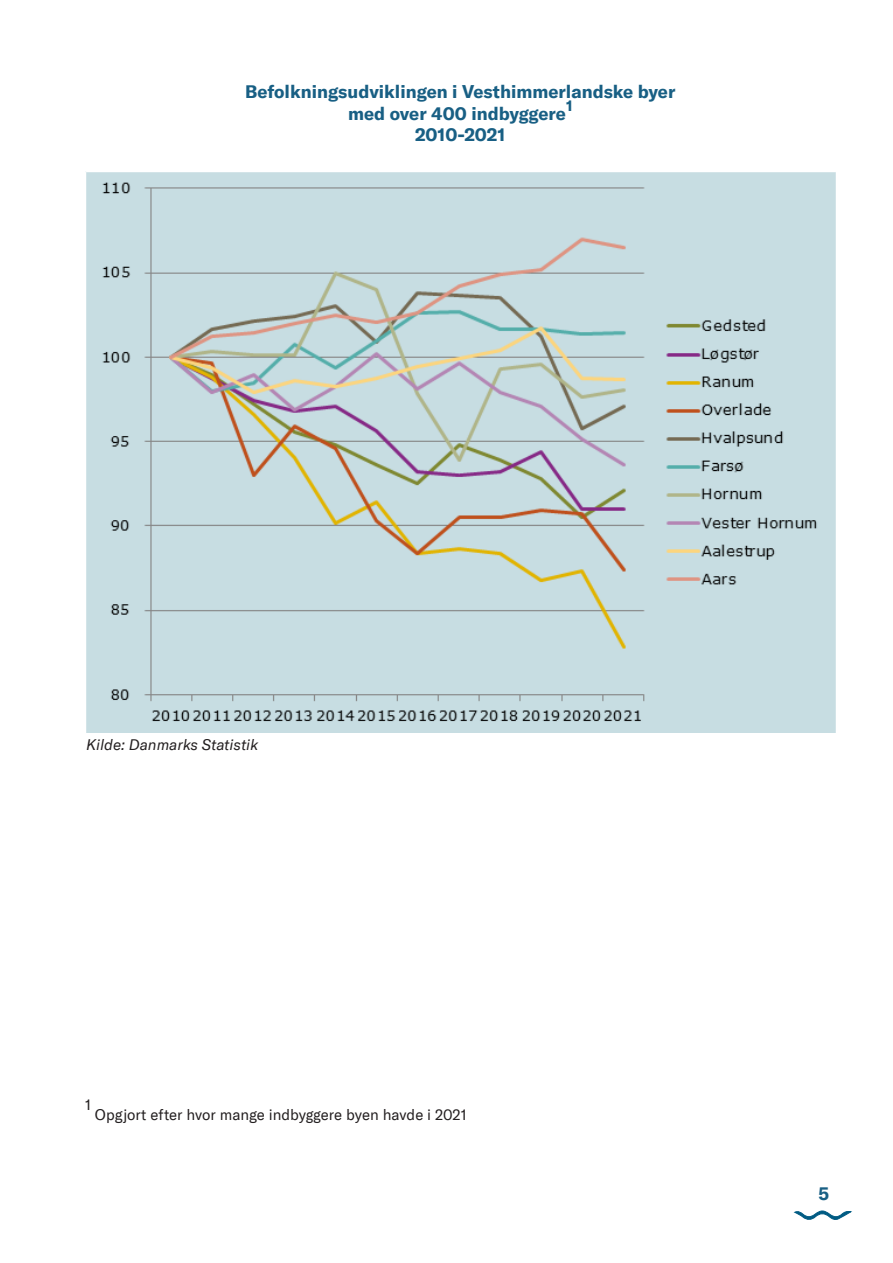
<style>
.page{position:relative;width:893px;height:1263px;background:#fff}
.page>*{position:absolute;margin:0;border:0;box-sizing:border-box;transform-origin:0 0}
.t1{font:700 18px "GT America";color:#185f84}
.t2{font:15px "GT America";color:#231f20}
.t3{font:italic 15px "GT America";color:#231f20}
.t4{font:700 15px "GT America";color:#185f84}
</style>
<div class="page">
<svg style="left:794px;top:1210px;width:58px;height:10px"></svg>
<img style="left:85px;top:171px;width:750px;height:562px">
<p class="t1" style="left:245px;top:80px;width:432px">Befolkningsudviklingen i Vesthimmerlandske byer</p>
<p class="t1" style="left:348px;top:102px;width:219px">med over 400 indbyggere</p>
<p class="t4" style="left:566px;top:96px;width:8px">1</p>
<p class="t1" style="left:415px;top:124px;width:92px">2010-2021</p>
<p class="t3" style="left:86px;top:735px;width:174px">Kilde: Danmarks Statistik</p>
<p class="t2" style="left:85px;top:1095px;width:7px">1</p>
<p class="t2" style="left:95px;top:1106px;width:373px">Opgjort efter hvor mange indbyggere byen havde i 2021</p>
<p class="t1" style="left:818px;top:1182px;width:12px">5</p>
</div>
